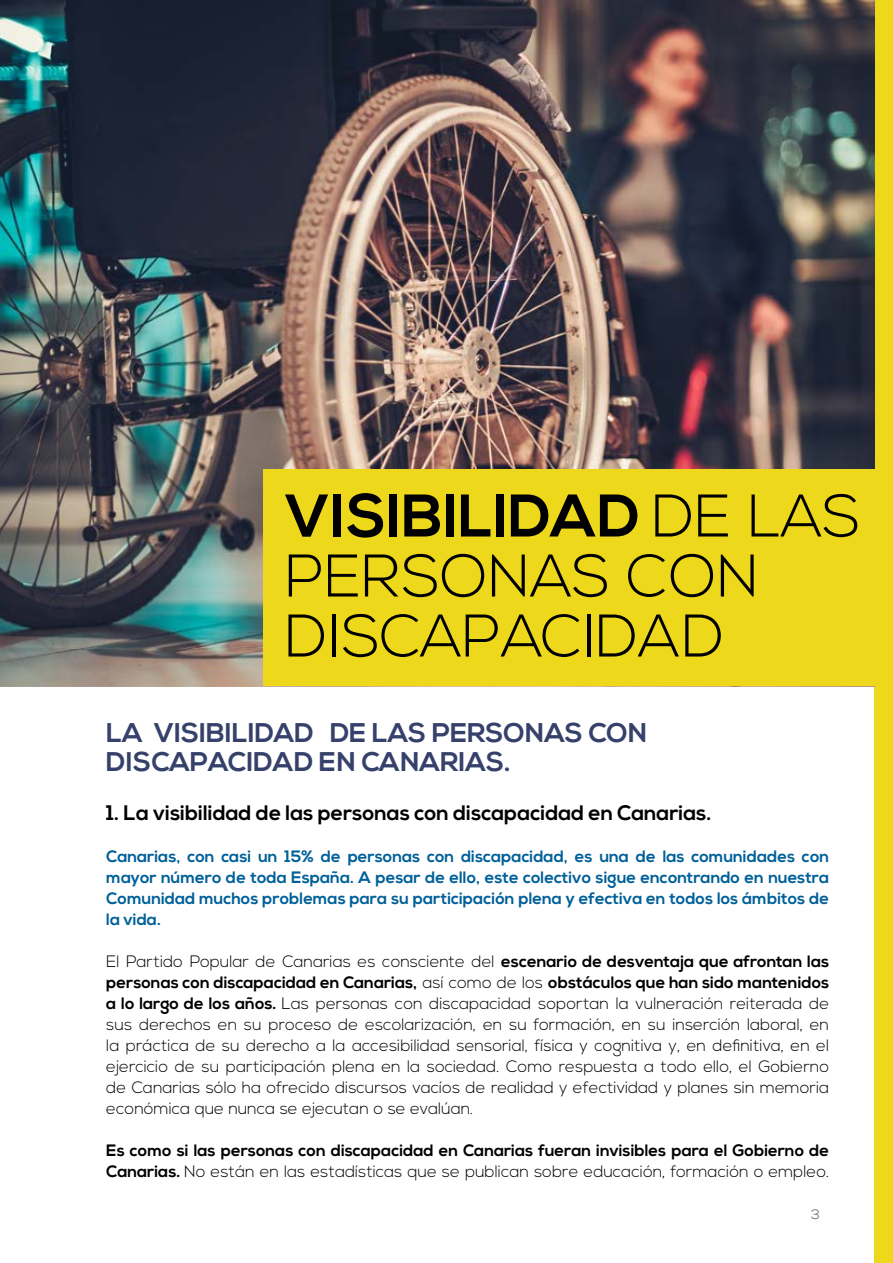
<style>
.page{position:relative;width:893px;height:1263px;background:#fff}
.page>*{position:absolute;margin:0;border:0;box-sizing:border-box;transform-origin:0 0}
.t1{font:300 60px/60px "Nexa";color:#000}
.t2{font:700 27px/28.5px "Nexa";color:#36416b}
.t3{font:700 21px "Nexa";color:#000}
.t4{font:300 16.5px/21px "Nexa";color:#000;text-align:justify}
.t5{font:700 16.5px/21px "Nexa";color:#006099;text-align:justify}
.t6{font:700 16.5px/21px "Nexa";color:#000}
.t7{font:300 13.5px "Nexa";color:#484848}
.s1{font-weight:700}
.s2{font-weight:300}
</style>
<div class="page">
<div style="left:874px;top:0;width:19px;height:1263px;background:#eed81b"></div>
<img style="left:0;top:0;width:874px;height:686px">
<div style="left:263px;top:469px;width:630px;height:217px;background:#eed81b"></div>
<h1 class="t1" style="left:285px;top:489px;width:577px"><span class="s1">VISIBILIDAD</span> DE LAS<br>PERSONAS CON<br>DISCAPACIDAD</h1>
<h2 class="t2" style="left:106px;top:719px;width:542px">LA VISIBILIDAD DE LAS PERSONAS CON<br>DISCAPACIDAD EN CANARIAS.</h2>
<p class="t3" style="left:106px;top:801px;width:607px">1. La visibilidad de las personas con discapacidad en Canarias.</p>
<p class="t5" style="left:106px;top:846px;width:724px">Canarias, con casi un 15% de personas con discapacidad, es una de las comunidades con mayor número de toda España. A pesar de ello, este colectivo sigue encontrando en nuestra Comunidad muchos problemas para su participación plena y efectiva en todos los ámbitos de la vida.</p>
<p class="t4" style="left:106px;top:951px;width:724px">El Partido Popular de Canarias es consciente del <span class="s1">escenario de desventaja que afrontan las personas con discapacidad en Canarias,</span> así como de los <span class="s1">obstáculos que han sido mantenidos a lo largo de los años.</span> Las personas con discapacidad soportan la vulneración reiterada de sus derechos en su proceso de escolarización, en su formación, en su inserción laboral, en la práctica de su derecho a la accesibilidad sensorial, física y cognitiva y, en definitiva, en el ejercicio de su participación plena en la sociedad. Como respuesta a todo ello, el Gobierno de Canarias sólo ha ofrecido discursos vacíos de realidad y efectividad y planes sin memoria económica que nunca se ejecutan o se evalúan.</p>
<p class="t6" style="left:106px;top:1140px;width:724px">Es como si las personas con discapacidad en Canarias fueran invisibles para el Gobierno de<br>Canarias. <span class="s2">No están en las estadísticas que se publican sobre educación, formación o empleo.</span></p>
<p class="t7" style="left:811px;top:1207px;width:10px">3</p>
</div>
